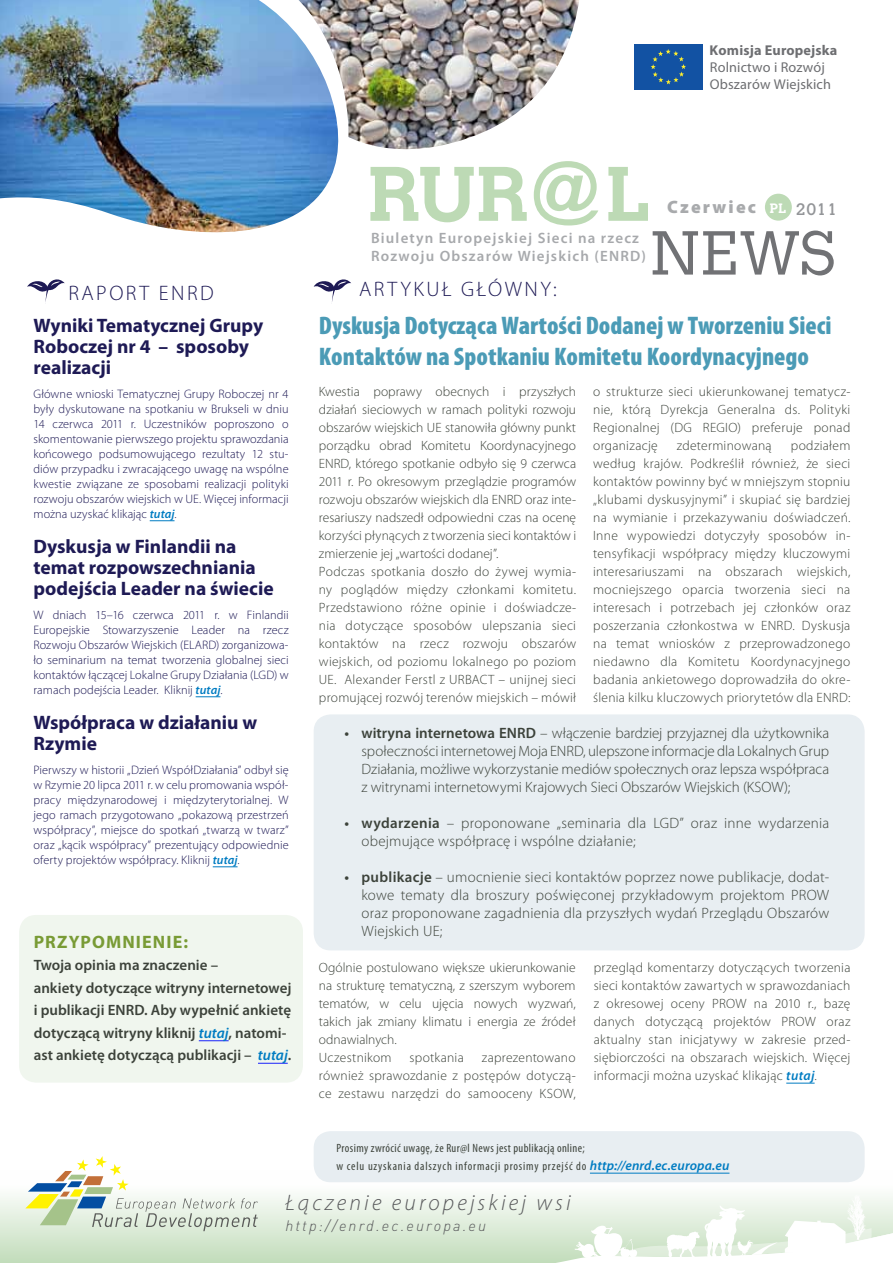
<style>
.page{position:relative;width:893px;height:1263px;background:#fff}
.page>*{position:absolute;margin:0;border:0;box-sizing:border-box;transform-origin:0 0}
.t1{font:700 76.5px "Calvert";color:#bddab5}
.t2{font:300 61.5px "Calvert";color:#717275}
.t3{font:900 condensed 25.5px/31.5px "Myriad Pro";color:#4b9bb6}
.t4{font:italic 300 22.5px "Myriad Pro";letter-spacing:.14em;color:#58595b}
.t5{font:300 21px "Myriad Pro";letter-spacing:.12em;color:#1e1a55}
.t6{font:700 19.5px/21px "Myriad Pro";color:#1e1a55}
.t7{font:700 18px "Myriad Pro";letter-spacing:.06em;color:#799b35}
.t8{font:900 18px "Myriad Pro";letter-spacing:.12em;color:#939598}
.t9{font:16.5px "Calvert";color:#939598}
.t10{font:300 15px/18px "Myriad Pro";letter-spacing:.015em;color:#3c423a;text-align:justify}
.t11{font:600 15px/22.5px "Myriad Pro";color:#3c423a}
.t12{font:600 15px/18px "Myriad Pro";letter-spacing:.08em;color:#a7a9ac}
.t13{font:italic 300 15px "DIN";letter-spacing:.14em;color:#58595b}
.t14{font:14.25px/17.1px "Myriad Pro";letter-spacing:.01em;color:#6d6e71}
.t15{font:700 14.25px "Myriad Pro";letter-spacing:.01em;color:#6d6e71}
.t16{font:300 13.5px/18px "Myriad Pro";letter-spacing:.015em;color:#3c423a;text-align:justify}
.t17{font:700 13.5px "Calvert";color:#fff}
.t18{font:300 12.3px/15px "Myriad Pro";letter-spacing:.005em;color:#1e1a55;text-align:justify}
.t19{font:condensed 12px/18px "Myriad Pro";letter-spacing:.07em;color:#3c423a}
.s1{font-size:68.7px}
.s2{font-weight:600;font-style:italic;color:#007cc2}
.s3{font-style:italic;color:#007cc2}
.s4{font-weight:600}
.s5{font-weight:600;font-style:italic;font-stretch:normal;font-size:13.5px;color:#007cc2}
</style>
<div class="page">
<div style="left:314px;top:714px;width:551px;height:236px;background:#e8eef2;border-radius:17px"></div>
<div style="left:314px;top:1131px;width:551px;height:51px;background:#e8eef2;border-radius:17px"></div>
<div style="left:19px;top:915px;width:284px;height:167px;background:#f0f6ee;border-radius:17px"></div>
<svg style="left:150px;top:520px;width:25px;height:1px"></svg>
<svg style="left:196px;top:696px;width:24px;height:1px"></svg>
<svg style="left:213px;top:866px;width:25px;height:1px"></svg>
<svg style="left:27px;top:279px;width:38px;height:23px"></svg>
<svg style="left:0;top:1170px;width:862px;height:93px"></svg>
<div style="left:765px;top:194px;width:27px;height:27px;background:#bddab5;border-radius:50%"></div>
<svg style="left:25px;top:1156px;width:233px;height:75px"></svg>
<svg style="left:553px;top:1194px;width:340px;height:69px"></svg>
<img style="left:372px;top:0;width:207px;height:150px">
<img style="left:340px;top:0;width:32px;height:146px">
<img style="left:0;top:0;width:340px;height:233px">
<svg style="left:314px;top:279px;width:37px;height:23px"></svg>
<svg style="left:786px;top:1083px;width:29px;height:1px"></svg>
<hr style="left:199px;top:1040px;width:30px;height:1px;background:#1922fb">
<hr style="left:258px;top:1063px;width:30px;height:1px;background:#1922fb">
<div style="left:633px;top:43px;width:71px;height:48px;border:1px solid #fff"></div>
<div style="left:634px;top:44px;width:68px;height:46px;background:#1252a3"></div>
<svg style="left:651px;top:49px;width:35px;height:35px"></svg>
<hr style="left:590px;top:1173px;width:139px;height:1px;background:#007cc2">
<p class="t15" style="left:710px;top:41px;width:129px">Komisja Europejska</p>
<p class="t14" style="left:710px;top:58px;width:123px">Rolnictwo i Rozwój<br>Obszarów Wiejskich</p>
<h1 class="t1" style="left:368px;top:145px;width:285px">RUR <span class="s1">@</span> L</h1>
<h3 class="t8" style="left:667px;top:197px;width:90px">Czerwiec</h3>
<p class="t9" style="left:796px;top:200px;width:43px">2011</p>
<p class="t17" style="left:770px;top:200px;width:18px">PL</p>
<h2 class="t2" style="left:651px;top:218px;width:187px">NEWS</h2>
<p class="t12" style="left:371px;top:229px;width:276px">Biuletyn Europejskiej Sieci na rzecz<br>Rozwoju Obszarów Wiejskich (ENRD)</p>
<h3 class="t5" style="left:68px;top:281px;width:147px">RAPORT ENRD</h3>
<h3 class="t5" style="left:359px;top:278px;width:199px">ARTYKUŁ GŁÓWNY:</h3>
<h3 class="t6" style="left:34px;top:314px;width:231px">Wyniki Tematycznej Grupy<br>Roboczej nr 4 – sposoby realizacji</h3>
<p class="t18" style="left:34px;top:386px;width:257px">Główne wnioski Tematycznej Grupy Roboczej nr 4 były dyskutowane na spotkaniu w Brukseli w dniu 14 czerwca 2011 r. Uczestników poproszono o skomentowanie pierwszego projektu sprawozdania końcowego podsumowującego rezultaty 12 stu&shy;diów przypadku i zwracającego uwagę na wspólne kwestie związane ze sposobami realizacji polityki rozwoju obszarów wiejskich w UE. Więcej informacji można uzyskać klikając <span class="s2">tutaj</span>.</p>
<h3 class="t6" style="left:34px;top:535px;width:242px">Dyskusja w Finlandii na temat rozpowszechniania podejścia Leader na świecie</h3>
<p class="t18" style="left:34px;top:607px;width:257px">W dniach 15–16 czerwca 2011 r. w Finlandii Europejskie Stowarzyszenie Leader na rzecz Rozwoju Obszarów Wiejskich (ELARD) zorganizowa&shy;ło seminarium na temat tworzenia globalnej sieci kontaktów łączącej Lokalne Grupy Działania (LGD) w ramach podejścia Leader. Kliknij <span class="s2">tutaj</span>.</p>
<h3 class="t6" style="left:34px;top:711px;width:225px">Współpraca w działaniu w<br>Rzymie</h3>
<p class="t18" style="left:34px;top:762px;width:257px">Pierwszy w historii „Dzień WspółDziałania” odbył się w Rzymie 20 lipca 2011 r. w celu promowania współ&shy;pracy międzynarodowej i międzyterytorialnej. W jego ramach przygotowano „pokazową przestrzeń współpracy”, miejsce do spotkań „twarzą w twarz” oraz „kącik współpracy” prezentujący odpowiednie oferty projektów współpracy. Kliknij <span class="s2">tutaj</span>.</p>
<h3 class="t7" style="left:34px;top:930px;width:156px">PRZYPOMNIENIE:</h3>
<p class="t11" style="left:34px;top:953px;width:259px">Twoja opinia ma znaczenie –<br>ankiety dotyczące witryny internetowej i publikacji ENRD. Aby wypełnić ankietę dotyczącą witryny kliknij <span class="s3">tutaj</span>, natomi&shy;ast ankietę dotyczącą publikacji – <span class="s3">tutaj</span>.</p>
<h3 class="t3" style="left:319px;top:310px;width:514px">Dyskusja Dotycząca Wartości Dodanej w Tworzeniu Sieci<br>Kontaktów na Spotkaniu Komitetu Koordynacyjnego</h3>
<p class="t16" style="left:319px;top:383px;width:259px;text-align:left">Kwestia poprawy obecnych i przyszłych działań sieciowych w ramach polityki rozwoju obszarów wiejskich UE stanowiła główny punkt porządku obrad Komitetu Koordynacyjnego ENRD, którego spotkanie odbyło się 9 czerwca 2011 r. Po okresowym przeglądzie programów rozwoju obszarów wiejskich dla ENRD oraz inte&shy;resariuszy nadszedł odpowiedni czas na ocenę korzyści płynących z tworzenia sieci kontaktów i zmierzenie jej „wartości dodanej”.<br>Podczas spotkania doszło do żywej wymia&shy;ny poglądów między członkami komitetu.<br>Przedstawiono różne opinie i doświadcze&shy;nia dotyczące sposobów ulepszania sieci kontaktów na rzecz rozwoju obszarów wiejskich, od poziomu lokalnego po poziom UE. Alexander Ferstl z URBACT – unijnej sieci promującej rozwój terenów miejskich – mówił</p>
<p class="t16" style="left:593px;top:383px;width:259px">o strukturze sieci ukierunkowanej tematycz&shy;nie, którą Dyrekcja Generalna ds. Polityki Regionalnej (DG REGIO) preferuje ponad organizację</p>
<p class="t16" style="left:593px;top:437px;width:259px;text-indent:198px">podziałem według krajów. Podkreślił również, że sieci kontaktów powinny być w mniejszym stopniu „klubami dyskusyjnymi” i skupiać się bardziej na wymianie i przekazywaniu doświadczeń.<br>Inne wypowiedzi dotyczyły sposobów in&shy;tensyfikacji współpracy między kluczowymi interesariuszami na obszarach wiejskich, mocniejszego oparcia tworzenia sieci na interesach i potrzebach jej członków oraz poszerzania członkostwa w ENRD. Dyskusja na temat wniosków z przeprowadzonego niedawno dla Komitetu Koordynacyjnego badania ankietowego doprowadziła do okre&shy;ślenia kilku kluczowych priorytetów dla ENRD:</p>
<p class="t16" style="left:677px;top:437px;width:96px">zdeterminowaną</p>
<p class="t10" style="left:361px;top:724px;width:469px;text-indent:-17px"><span class="s4">• witryna internetowa ENRD</span> – włączenie bardziej przyjaznej dla użytkownika społeczności internetowej Moja ENRD, ulepszone informacje dla Lokalnych Grup Działania, możliwe wykorzystanie mediów społecznych oraz lepsza współpraca z witrynami internetowymi Krajowych Sieci Obszarów Wiejskich (KSOW);</p>
<p class="t10" style="left:361px;top:814px;width:469px;text-indent:-17px"><span class="s4">• wydarzenia</span> – proponowane „seminaria dla LGD” oraz inne wydarzenia obejmujące współpracę i wspólne działanie;</p>
<p class="t10" style="left:361px;top:868px;width:469px;text-indent:-17px"><span class="s4">• publikacje</span> – umocnienie sieci kontaktów poprzez nowe publikacje, dodat&shy;kowe tematy dla broszury poświęconej przykładowym projektom PROW oraz proponowane zagadnienia dla przyszłych wydań Przeglądu Obszarów Wiejskich UE;</p>
<p class="t16" style="left:319px;top:959px;width:258px;text-align:left">Ogólnie postulowano większe ukierunkowanie na strukturę tematyczną, z szerszym wyborem tematów, w celu ujęcia nowych wyzwań, takich jak zmiany klimatu i energia ze źródeł odnawialnych.<br>Uczestnikom</p>
<p class="t16" style="left:594px;top:959px;width:258px">przegląd komentarzy dotyczących tworzenia sieci kontaktów zawartych w sprawozdaniach z okresowej oceny PROW na 2010 r., bazę danych dotyczącą projektów PROW oraz aktualny stan inicjatywy w zakresie przed&shy;siębiorczości na obszarach wiejskich. Więcej informacji można uzyskać klikając <span class="s2">tutaj</span>.</p>
<p class="t16" style="left:410px;top:1049px;width:56px">spotkania</p>
<p class="t16" style="left:319px;top:1049px;width:258px;text-indent:163px">zaprezentowano również sprawozdanie z postępów dotyczą&shy;ce zestawu narzędzi do samooceny KSOW,</p>
<p class="t19" style="left:336px;top:1139px;width:395px">Prosimy zwrócić uwagę, że Rur@l News jest publikacją online;<br>w celu uzyskania dalszych informacji prosimy przejść do <span class="s5">http://enrd.ec.europa.eu</span></p>
<h3 class="t4" style="left:286px;top:1191px;width:287px">Łączenie europejskiej wsi</h3>
<p class="t13" style="left:286px;top:1217px;width:202px">http://enrd.ec.europa.eu</p>
</div>
